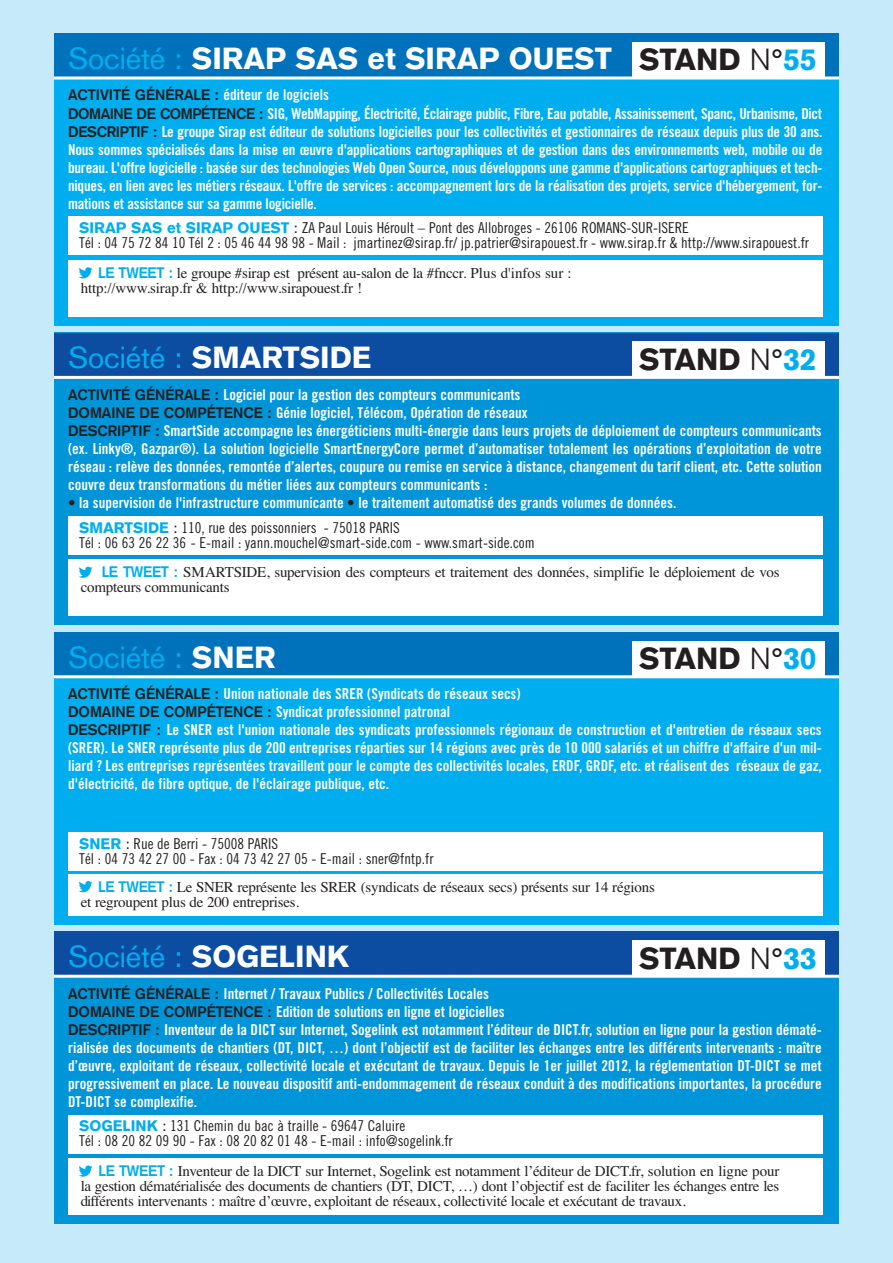
<style>
.page{position:relative;width:893px;height:1263px;background:#c6eafa}
.page>*{position:absolute;margin:0;border:0;box-sizing:border-box;transform-origin:0 0}
.t1{font:900 30px "Akzidenz Grotesk";color:#fff}
.t2{font:900 30px "Akzidenz Grotesk";color:#231f20}
.t3{font:30px "Akzidenz Grotesk";color:#00aeef}
.t4{font:15px/18px "Trade Gothic Bold Cond Twenty";color:#fff}
.t5{font:15px/15px "Times";letter-spacing:-.015em;color:#231f20}
.t6{font:15px/15px "Trade Gothic Cond Eighteen";color:#231f20}
.s1{font-weight:400;color:#00aeef}
.s2{font-family:"Akzidenz Grotesk";font-weight:700;color:#231f20}
.s3{font-weight:300}
.s4{color:#00aeef}
.s5{font-family:"Akzidenz Grotesk";font-weight:900;color:#00aeef}
.s6{font-family:"Akzidenz Grotesk"}
.s7{font-family:"Akzidenz Grotesk";font-weight:700;color:#00aeef}
.s8{color:#231f20}
.s9{font-weight:900;color:#fff}
</style>
<div class="page">
<div style="left:54px;top:33px;width:785px;height:293px;background:#00aeef"></div>
<div style="left:54px;top:33px;width:785px;height:45px;background:#0072bc"></div>
<div style="left:68px;top:217px;width:755px;height:38px;background:#fff"></div>
<div style="left:68px;top:260px;width:755px;height:57px;background:#fff"></div>
<div style="left:632px;top:42px;width:192px;height:35px;background:#fff"></div>
<hr style="left:54px;top:76px;width:785px;height:3px;background:#fff">
<svg style="left:79px;top:267px;width:13px;height:11px"></svg>
<div style="left:54px;top:333px;width:785px;height:292px;background:#0095d9"></div>
<div style="left:54px;top:333px;width:785px;height:44px;background:#0d4da1"></div>
<div style="left:68px;top:516px;width:755px;height:38px;background:#fff"></div>
<div style="left:68px;top:559px;width:755px;height:57px;background:#fff"></div>
<div style="left:632px;top:342px;width:192px;height:34px;background:#fff"></div>
<hr style="left:54px;top:376px;width:785px;height:3px;background:#fff">
<svg style="left:79px;top:567px;width:13px;height:11px"></svg>
<div style="left:54px;top:632px;width:785px;height:292px;background:#00aeef"></div>
<div style="left:54px;top:632px;width:785px;height:45px;background:#0072bc"></div>
<div style="left:68px;top:832px;width:755px;height:38px;background:#fff"></div>
<div style="left:68px;top:874px;width:755px;height:41px;background:#fff"></div>
<div style="left:632px;top:641px;width:192px;height:34px;background:#fff"></div>
<hr style="left:54px;top:675px;width:785px;height:3px;background:#fff">
<svg style="left:79px;top:881px;width:13px;height:11px"></svg>
<div style="left:54px;top:931px;width:785px;height:293px;background:#0095d9"></div>
<div style="left:54px;top:931px;width:785px;height:45px;background:#0d4da1"></div>
<div style="left:68px;top:1115px;width:755px;height:38px;background:#fff"></div>
<div style="left:68px;top:1158px;width:755px;height:57px;background:#fff"></div>
<div style="left:632px;top:940px;width:192px;height:35px;background:#fff"></div>
<hr style="left:54px;top:975px;width:785px;height:3px;background:#fff">
<svg style="left:79px;top:1165px;width:13px;height:12px"></svg>
<h1 class="t1" style="left:68px;top:48px;width:545px"><span class="s1">Société :</span> SIRAP SAS et SIRAP OUEST</h1>
<p class="t4" style="left:68px;top:87px;width:756px"><span class="s2">ACTIVITÉ GÉNÉRALE :</span> éditeur de logiciels<br><span class="s2">DOMAINE DE COMPÉTENCE :</span> SIG, WebMapping, Électricité, Éclairage public, Fibre, Eau potable, Assainissement, Spanc, Urbanisme, Dict <span class="s2">DESCRIPTIF :</span> Le groupe Sirap est éditeur de solutions logicielles pour les collectivités et gestionnaires de réseaux depuis plus de 30 ans.<br>Nous sommes spécialisés dans la mise en œuvre d'applications cartographiques et de gestion dans des environnements web, mobile ou de bureau. L'offre logicielle : basée sur des technologies Web Open Source, nous développons une gamme d'applications cartographiques et tech&shy;niques, en lien avec les métiers réseaux. L'offre de services : accompagnement lors de la réalisation des projets, service d'hébergement, for&shy;mations et assistance sur sa gamme logicielle.</p>
<h1 class="t2" style="left:639px;top:49px;width:179px">STAND <span class="s3">N</span>°<span class="s4">55</span></h1>
<p class="t6" style="left:79px;top:222px;width:731px"><span class="s5">SIRAP SAS et SIRAP OUEST</span> <span class="s6">:</span> ZA Paul Louis Héroult – Pont des Allobroges - 26106 ROMANS-SUR-ISERE<br>Tél : 04 75 72 84 10 Tél 2 : 05 46 44 98 98 - Mail : jmartinez@sirap.fr/ jp.patrier@sirapouest.fr - www.sirap.fr &amp; http://www.sirapouest.fr</p>
<p class="t5" style="left:81px;top:265px;width:492px;text-indent:17px"><span class="s7">LE TWEET :</span> le groupe #sirap est présent au-salon de la #fnccr. Plus d'infos sur : http://www.sirap.fr &amp; http://www.sirapouest.fr !</p>
<h1 class="t1" style="left:68px;top:347px;width:305px"><span class="s1">Société :</span> SMARTSIDE</h1>
<p class="t4" style="left:68px;top:387px;width:755px"><span class="s2">ACTIVITÉ GÉNÉRALE :</span> Logiciel pour la gestion des compteurs communicants<br><span class="s2">DOMAINE DE COMPÉTENCE :</span> Génie logiciel, Télécom, Opération de réseaux<br><span class="s2">DESCRIPTIF :</span> SmartSide accompagne les énergéticiens multi-énergie dans leurs projets de déploiement de compteurs communicants (ex. Linky®, Gazpar®). La solution logicielle SmartEnergyCore permet d’automatiser totalement les opérations d’exploitation de votre réseau : relève des données, remontée d’alertes, coupure ou remise en service à distance, changement du tarif client, etc. Cette solution couvre deux transformations du métier liées aux compteurs communicants :</p>
<p class="t4" style="left:68px;top:495px;width:610px"><span class="s8">•</span> la supervision de l'infrastructure communicante <span class="s8">•</span> le traitement automatisé des grands volumes de données.</p>
<h1 class="t2" style="left:639px;top:348px;width:179px">STAND <span class="s3">N</span>°<span class="s4">32</span></h1>
<p class="t6" style="left:79px;top:521px;width:457px"><span class="s5">SMARTSIDE</span> <span class="s6">:</span> 110, rue des poissonniers - 75018 PARIS<br>Tél : 06 63 26 22 36 - E-mail : yann.mouchel@smart-side.com - www.smart-side.com</p>
<p class="t5" style="left:81px;top:564px;width:700px;text-indent:21px"><span class="s7">LE TWEET :</span> SMARTSIDE, supervision des compteurs et traitement des données, simplifie le déploiement de vos compteurs communicants</p>
<h1 class="t3" style="left:68px;top:646px;width:209px">Société : <span class="s9">SNER</span></h1>
<p class="t4" style="left:68px;top:686px;width:755px"><span class="s2">ACTIVITÉ GÉNÉRALE :</span> Union nationale des SRER (Syndicats de réseaux secs)<br><span class="s2">DOMAINE DE COMPÉTENCE :</span> Syndicat professionnel patronal<br><span class="s2">DESCRIPTIF :</span> Le SNER est l'union nationale des syndicats professionnels régionaux de construction et d'entretien de réseaux secs (SRER). Le SNER représente plus de 200 entreprises réparties sur 14 régions avec près de 10 000 salariés et un chiffre d'affaire d'un mil&shy;liard ? Les entreprises représentées travaillent pour le compte des collectivités locales, ERDF, GRDF, etc. et réalisent des réseaux de gaz, d'électricité, de fibre optique, de l'éclairage publique, etc.</p>
<h1 class="t2" style="left:639px;top:648px;width:179px">STAND <span class="s3">N</span>°<span class="s4">30</span></h1>
<p class="t6" style="left:79px;top:837px;width:356px"><span class="s5">SNER</span> <span class="s6">:</span> Rue de Berri - 75008 PARIS<br>Tél : 04 73 42 27 00 - Fax : 04 73 42 27 05 - E-mail : sner@fntp.fr</p>
<p class="t5" style="left:81px;top:879px;width:576px;text-indent:17px"><span class="s7">LE TWEET :</span> Le SNER représente les SRER (syndicats de réseaux secs) présents sur 14 régions et regroupent plus de 200 entreprises.</p>
<h1 class="t3" style="left:68px;top:946px;width:283px">Société : <span class="s9">SOGELINK</span></h1>
<p class="t4" style="left:68px;top:985px;width:755px"><span class="s2">ACTIVITÉ GÉNÉRALE :</span> Internet / Travaux Publics / Collectivités Locales<br><span class="s2">DOMAINE DE COMPÉTENCE :</span> Edition de solutions en ligne et logicielles<br><span class="s2">DESCRIPTIF :</span> Inventeur de la DICT sur Internet, Sogelink est notamment l’éditeur de DICT.fr, solution en ligne pour la gestion dématé&shy;rialisée des documents de chantiers (DT, DICT, …) dont l’objectif est de faciliter les échanges entre les différents intervenants : maître d’œuvre, exploitant de réseaux, collectivité locale et exécutant de travaux. Depuis le 1er juillet 2012, la réglementation DT-DICT se met progressivement en place. Le nouveau dispositif anti-endommagement de réseaux conduit à des modifications importantes, la procédure DT-DICT se complexifie.</p>
<h1 class="t2" style="left:639px;top:947px;width:179px">STAND <span class="s3">N</span>°<span class="s4">33</span></h1>
<p class="t6" style="left:79px;top:1120px;width:375px"><span class="s5">SOGELINK</span> <span class="s6">:</span> 131 Chemin du bac à traille - 69647 Caluire<br>Tél : 08 20 82 09 90 - Fax : 08 20 82 01 48 - E-mail : info@sogelink.fr</p>
<p class="t5" style="left:81px;top:1163px;width:700px;text-align:justify;text-indent:18px"><span class="s7">LE TWEET :</span> Inventeur de la DICT sur Internet, Sogelink est notamment l’éditeur de DICT.fr, solution en ligne pour la gestion dématérialisée des documents de chantiers (DT, DICT, …) dont l’objectif est de faciliter les échanges entre les différents intervenants : maître d’œuvre, exploitant de réseaux, collectivité locale et exécutant de travaux.</p>
</div>
